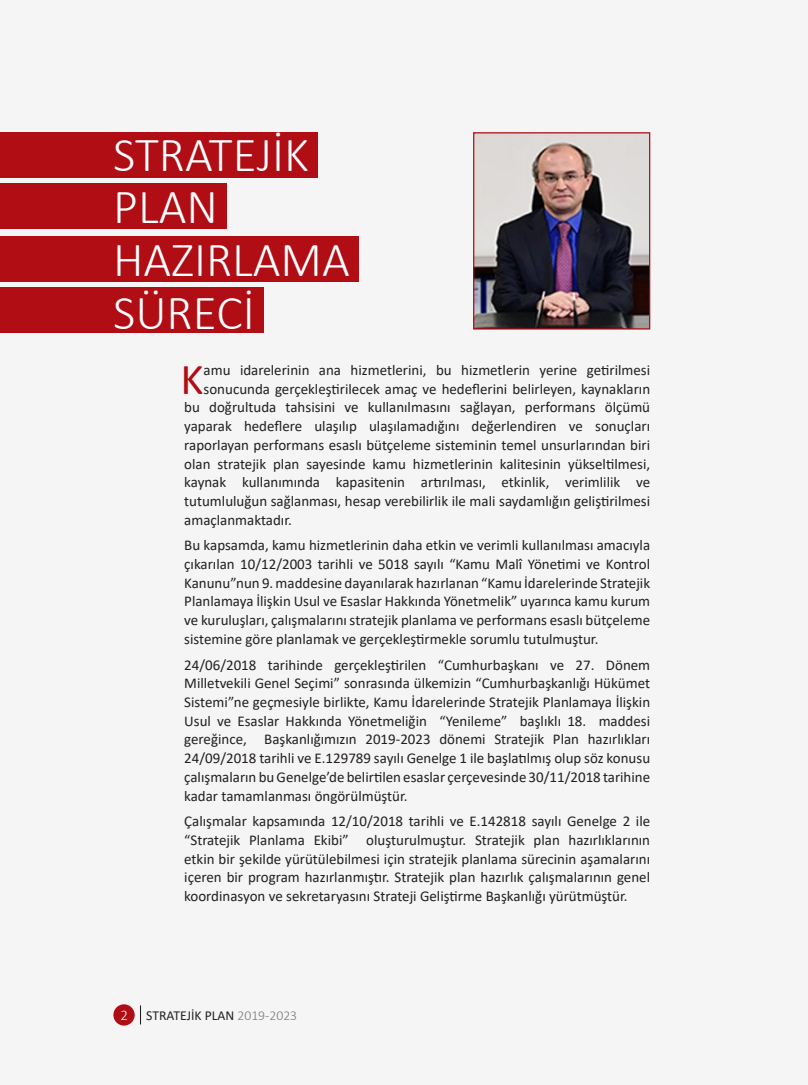
<style>
.page{position:relative;width:808px;height:1085px;background:#fff}
.page>*{position:absolute;margin:0;border:0;box-sizing:border-box;transform-origin:0 0}
.Başlık_1{font:300 49.12px "Calibri";color:#fff}
.Paragraph_Style_1{font:44.38px "Calibri";color:#b00d15}
.Paragraph_Style_1-2{font:15px/18.6px "Calibri";color:#231f20;text-align:justify}
.t1{font:13.75px "Calibri";color:#231f20}
.s1{font-weight:300;font-size:15px;color:#fff}
.s2{font-weight:300;color:#76787b}
</style>
<div class="page">
<div style="left:0;top:0;width:808px;height:1084px;background:#f5f5f6"></div>
<svg style="left:140px;top:1005px;width:1px;height:19px"></svg>
<div style="left:113px;top:1004px;width:22px;height:21px;background:#b00d15;border-radius:50%"></div>
<div style="left:0;top:132px;width:317px;height:46px;background:#b00d15"></div>
<div style="left:0;top:183px;width:226px;height:45px;background:#b00d15"></div>
<div style="left:0;top:236px;width:359px;height:45px;background:#b00d15"></div>
<div style="left:0;top:287px;width:264px;height:46px;background:#b00d15"></div>
<img style="left:475px;top:134px;width:173px;height:193px">
<div style="left:473px;top:132px;width:177px;height:197px;border:1px solid #b00d15"></div>
<p class="Başlık_1" style="left:113px;top:124px;width:197px">STRATEJİK</p>
<p class="Başlık_1" style="left:113px;top:176px;width:106px">PLAN</p>
<p class="Başlık_1" style="left:113px;top:229px;width:238px">HAZIRLAMA</p>
<p class="Başlık_1" style="left:113px;top:282px;width:143px">SÜRECİ</p>
<p class="Paragraph_Style_1" style="left:181px;top:348px;width:25px">K</p>
<p class="Paragraph_Style_1-2" style="left:204px;top:360px;width:448px">amu idarelerinin ana hizmetlerini, bu hizmetlerin yerine getirilmesi</p>
<p class="Paragraph_Style_1-2" style="left:204px;top:379px;width:448px">sonucunda gerçekleştirilecek amaç ve hedeflerini belirleyen, kaynakların</p>
<p class="Paragraph_Style_1-2" style="left:184px;top:398px;width:467px">bu doğrultuda tahsisini ve kullanılmasını sağlayan, performans ölçümü</p>
<p class="Paragraph_Style_1-2" style="left:184px;top:416px;width:467px">yaparak hedeflere ulaşılıp ulaşılamadığını değerlendiren ve sonuçları</p>
<p class="Paragraph_Style_1-2" style="left:184px;top:435px;width:467px">raporlayan performans esaslı bütçeleme sisteminin temel unsurlarından biri</p>
<p class="Paragraph_Style_1-2" style="left:184px;top:454px;width:467px">olan stratejik plan sayesinde kamu hizmetlerinin kalitesinin yükseltilmesi,</p>
<p class="Paragraph_Style_1-2" style="left:184px;top:472px;width:467px">kaynak kullanımında kapasitenin artırılması, etkinlik, verimlilik ve</p>
<p class="Paragraph_Style_1-2" style="left:184px;top:491px;width:467px">tutumluluğun sağlanması, hesap verebilirlik ile mali saydamlığın geliştirilmesi</p>
<p class="Paragraph_Style_1-2" style="left:184px;top:510px;width:109px">amaçlanmaktadır.</p>
<p class="Paragraph_Style_1-2" style="left:184px;top:535px;width:467px">Bu kapsamda, kamu hizmetlerinin daha etkin ve verimli kullanılması amacıyla çıkarılan 10/12/2003 tarihli ve 5018 sayılı “Kamu Malî Yönetimi ve Kontrol Kanunu”nun 9. maddesine dayanılarak hazırlanan “Kamu İdarelerinde Stratejik Planlamaya İlişkin Usul ve Esaslar Hakkında Yönetmelik” uyarınca kamu kurum ve kuruluşları, çalışmalarını stratejik planlama ve performans esaslı bütçeleme sistemine göre planlamak ve gerçekleştirmekle sorumlu tutulmuştur.</p>
<p class="Paragraph_Style_1-2" style="left:184px;top:655px;width:467px">24/06/2018 tarihinde gerçekleştirilen “Cumhurbaşkanı ve 27. Dönem Milletvekili Genel Seçimi” sonrasında ülkemizin “Cumhurbaşkanlığı Hükümet Sistemi”ne geçmesiyle birlikte, Kamu İdarelerinde Stratejik Planlamaya İlişkin Usul ve Esaslar Hakkında Yönetmeliğin “Yenileme” başlıklı 18. maddesi gereğince, Başkanlığımızın 2019-2023 dönemi Stratejik Plan hazırlıkları 24/09/2018 tarihli ve E.129789 sayılı Genelge 1 ile başlatılmış olup söz konusu çalışmaların bu Genelge’de belirtilen esaslar çerçevesinde 30/11/2018 tarihine kadar tamamlanması öngörülmüştür.</p>
<p class="Paragraph_Style_1-2" style="left:184px;top:811px;width:467px">Çalışmalar kapsamında 12/10/2018 tarihli ve E.142818 sayılı Genelge 2 ile “Stratejik Planlama Ekibi” oluşturulmuştur. Stratejik plan hazırlıklarının etkin bir şekilde yürütülebilmesi için stratejik planlama sürecinin aşamalarını içeren bir program hazırlanmıştır. Stratejik plan hazırlık çalışmalarının genel koordinasyon ve sekretaryasını Strateji Geliştirme Başkanlığı yürütmüştür.</p>
<p class="t1" style="left:121px;top:1005px;width:178px"><span class="s1">2</span> STRATEJİK PLAN <span class="s2">2019-2023</span></p>
</div>
